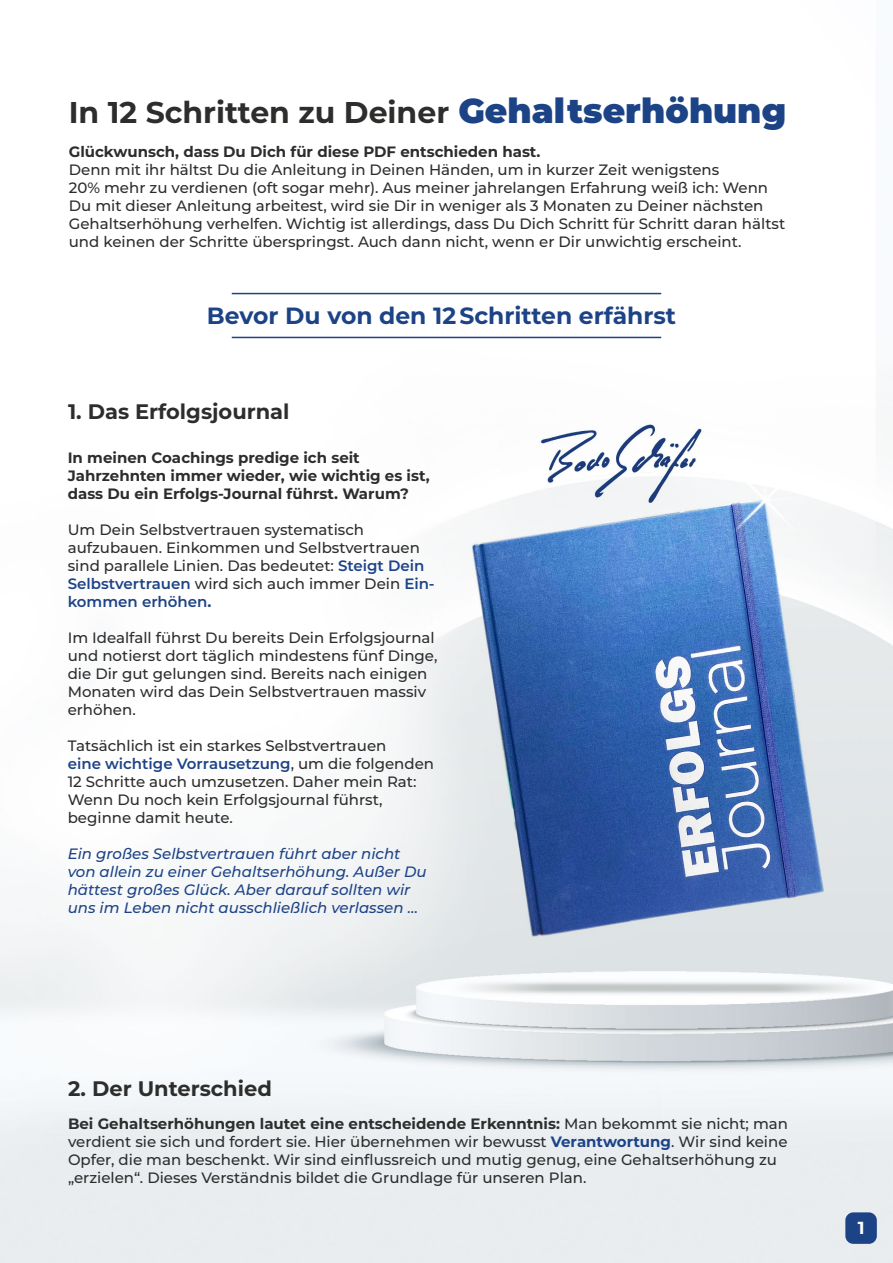
<style>
.page{position:relative;width:893px;height:1263px;background:#fff}
.page>*{position:absolute;margin:0;border:0;box-sizing:border-box;transform-origin:0 0}
.t1{font:700 30px "Montserrat";color:#2d2d2c}
.t2{font:700 23.4px "Montserrat";color:#1d4387}
.t3{font:700 21px "Montserrat";color:#2d2d2c}
.t4{font:700 17.4px "Montserrat";color:#fff}
.t5{font:500 15px/18px "Montserrat";color:#2d2d2c}
.t6{font:700 15px/18px "Montserrat";color:#2d2d2c}
.t7{font:italic 500 15px/18px "Montserrat";color:#1d4387}
.s1{font-weight:900;font-size:34.5px;color:#1d4387}
.s2{font-weight:600;color:#1d4387}
.s3{font-weight:700;color:#1d4387}
.s4{font-weight:700}
</style>
<div class="page">
<img style="left:0;top:292px;width:893px;height:971px">
<hr style="left:232px;top:293px;width:429px;height:1px;background:#1d4387">
<hr style="left:232px;top:337px;width:429px;height:1px;background:#1d4387">
<div style="left:845px;top:1212px;width:32px;height:32px;background:#1d4387;border-radius:8px"></div>
<h1 class="t1" style="left:69px;top:91px;width:719px">In 12 Schritten zu Deiner <span class="s1">Gehaltserhöhung</span></h1>
<p class="t6" style="left:69px;top:142px;width:473px">Glückwunsch, dass Du Dich für diese PDF entschieden hast.</p>
<p class="t5" style="left:69px;top:160px;width:718px">Denn mit ihr hältst Du die Anleitung in Deinen Händen, um in kurzer Zeit wenigstens<br>20% mehr zu verdienen (oft sogar mehr). Aus meiner jahrelangen Erfahrung weiß ich: Wenn Du mit dieser Anleitung arbeitest, wird sie Dir in weniger als 3 Monaten zu Deiner nächsten Gehaltserhöhung verhelfen. Wichtig ist allerdings, dass Du Dich Schritt für Schritt daran hältst und keinen der Schritte überspringst. Auch dann nicht, wenn er Dir unwichtig erscheint.</p>
<h2 class="t2" style="left:207px;top:298px;width:471px">Bevor Du von den 12 Schritten erfährst</h2>
<h3 class="t3" style="left:68px;top:397px;width:223px">1. Das Erfolgsjournal</h3>
<p class="t6" style="left:68px;top:448px;width:363px">In meinen Coachings predige ich seit<br>Jahrzehnten immer wieder, wie wichtig es ist, dass Du ein Erfolgs-Journal führst. Warum?</p>
<p class="t5" style="left:68px;top:520px;width:369px">Um Dein Selbstvertrauen systematisch aufzubauen. Einkommen und Selbstvertrauen sind parallele Linien. Das bedeutet: <span class="s2">Steigt Dein Selbstvertrauen</span> wird sich auch immer Dein <span class="s2">Ein&shy;kommen erhöhen</span><span class="s3">.</span></p>
<p class="t5" style="left:68px;top:628px;width:371px">Im Idealfall führst Du bereits Dein Erfolgsjournal und notierst dort täglich mindestens fünf Dinge, die Dir gut gelungen sind. Bereits nach einigen Monaten wird das Dein Selbstvertrauen massiv erhöhen.</p>
<p class="t5" style="left:68px;top:736px;width:368px">Tatsächlich ist ein starkes Selbstvertrauen<br><span class="s2">eine wichtige Vorrausetzung</span>, um die folgenden 12 Schritte auch umzusetzen. Daher mein Rat:<br>Wenn Du noch kein Erfolgsjournal führst, beginne damit heute.</p>
<p class="t7" style="left:68px;top:844px;width:360px">Ein großes Selbstvertrauen führt aber nicht von allein zu einer Gehaltserhöhung. Außer Du hättest großes Glück. Aber darauf sollten wir uns im Leben nicht ausschließlich verlassen …</p>
<h3 class="t3" style="left:68px;top:1074px;width:205px">2. Der Unterschied</h3>
<p class="t5" style="left:68px;top:1114px;width:722px"><span class="s4">Bei Gehaltserhöhungen lautet eine entscheidende Erkenntnis:</span> Man bekommt sie nicht; man verdient sie sich und fordert sie. Hier übernehmen wir bewusst <span class="s3">Verantwortung</span>. Wir sind keine Opfer, die man beschenkt. Wir sind einflussreich und mutig genug, eine Gehaltserhöhung zu „erzielen“. Dieses Verständnis bildet die Grundlage für unseren Plan.</p>
<p class="t4" style="left:858px;top:1215px;width:8px">1</p>
</div>
